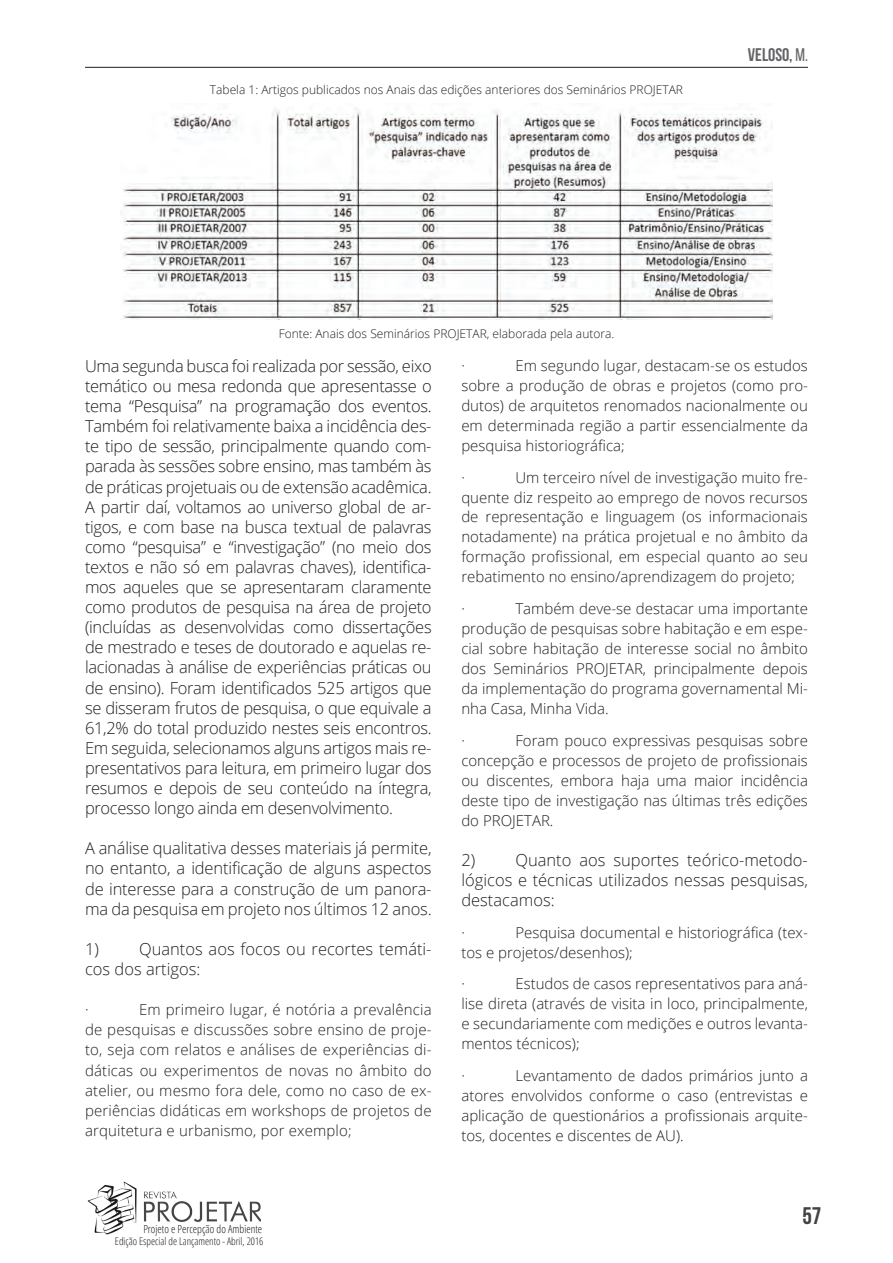
<style>
.page{position:relative;width:893px;height:1263px;background:#fff}
.page>*{position:absolute;margin:0;border:0;box-sizing:border-box;transform-origin:0 0}
.t1{font:700 24px "Bebas Neue";color:#414243}
.t2{font:700 18.3px "Bebas Neue";color:#656568}
.Cond_12{font:300 16.5px/20.1px "Open Sans";letter-spacing:-.01em;color:#231f20;text-align:justify}
.Cond_12-2{font:300 15px/20px "Open Sans";color:#231f20;text-align:justify}
.FONTE{font:300 12px "Open Sans";color:#231f20}
.t3{font:300 condensed 11.1px "Open Sans";color:#231f20}
.t4{font:300 condensed 10.5px "Open Sans";color:#231f20}
.s1{font-weight:400}
</style>
<div class="page">
<hr style="left:85px;top:67px;width:723px;height:1px;background:#231f20">
<img style="left:88px;top:1181px;width:172px;height:54px">
<img style="left:120px;top:108px;width:653px;height:212px">
<p class="FONTE" style="left:210px;top:82px;width:475px">Tabela 1: Artigos publicados nos Anais das edições anteriores dos Seminários PROJETAR</p>
<p class="t2" style="left:748px;top:45px;width:62px">VELOSO, <span class="s1">m.</span></p>
<p class="FONTE" style="left:279px;top:325px;width:337px">Fonte: Anais dos Seminários PROJETAR, elaborada pela autora.</p>
<p class="Cond_12" style="left:85px;top:355px;width:348px">Uma segunda busca foi realizada por sessão, eixo temático ou mesa redonda que apresentasse o tema “Pesquisa” na programação dos eventos.<br>Também foi relativamente baixa a incidência des&shy;te tipo de sessão, principalmente quando com&shy;parada às sessões sobre ensino, mas também às de práticas projetuais ou de extensão acadêmica.<br>A partir daí, voltamos ao universo global de ar&shy;tigos, e com base na busca textual de palavras como “pesquisa” e “investigação” (no meio dos textos e não só em palavras chaves), identifica&shy;mos aqueles que se apresentaram claramente como produtos de pesquisa na área de projeto (incluídas as desenvolvidas como dissertações de mestrado e teses de doutorado e aquelas re&shy;lacionadas à análise de experiências práticas ou de ensino). Foram identificados 525 artigos que se disseram frutos de pesquisa, o que equivale a 61,2% do total produzido nestes seis encontros.<br>Em seguida, selecionamos alguns artigos mais re&shy;presentativos para leitura, em primeiro lugar dos resumos e depois de seu conteúdo na íntegra, processo longo ainda em desenvolvimento.</p>
<p class="Cond_12" style="left:85px;top:838px;width:348px">A análise qualitativa desses materiais já permite, no entanto, a identificação de alguns aspectos de interesse para a construção de um panora&shy;ma da pesquisa em projeto nos últimos 12 anos.</p>
<p class="Cond_12" style="left:85px;top:938px;width:15px">1)</p>
<p class="Cond_12" style="left:85px;top:938px;width:348px;text-indent:54px">Quantos aos focos ou recortes temáti&shy;cos dos artigos:</p>
<p class="Cond_12-2" style="left:85px;top:999px;width:5px">·</p>
<p class="Cond_12-2" style="left:85px;top:999px;width:348px;text-indent:54px">Em primeiro lugar, é notória a prevalência de pesquisas e discussões sobre ensino de proje&shy;to, seja com relatos e análises de experiências di&shy;dáticas ou experimentos de novas no âmbito do atelier, ou mesmo fora dele, como no caso de ex&shy;periências didáticas em workshops de projetos de arquitetura e urbanismo, por exemplo;</p>
<p class="t3" style="left:143px;top:1221px;width:120px">Projeto e Percepção do Ambiente</p>
<p class="t4" style="left:115px;top:1234px;width:150px">Edição Especial de Lançamento - Abril, 2016</p>
<p class="Cond_12-2" style="left:461px;top:355px;width:5px">·</p>
<p class="Cond_12-2" style="left:461px;top:355px;width:348px;text-indent:54px">Em segundo lugar, destacam-se os estudos sobre a produção de obras e projetos (como pro&shy;dutos) de arquitetos renomados nacionalmente ou em determinada região a partir essencialmente da pesquisa historiográfica;</p>
<p class="Cond_12-2" style="left:461px;top:467px;width:5px">·</p>
<p class="Cond_12-2" style="left:461px;top:467px;width:348px;text-indent:54px">Um terceiro nível de investigação muito fre&shy;quente diz respeito ao emprego de novos recursos de representação e linguagem (os informacionais notadamente) na prática projetual e no âmbito da formação profissional, em especial quanto ao seu rebatimento no ensino/aprendizagem do projeto;</p>
<p class="Cond_12-2" style="left:461px;top:598px;width:5px">·</p>
<p class="Cond_12-2" style="left:461px;top:598px;width:348px;text-indent:54px">Também deve-se destacar uma importante produção de pesquisas sobre habitação e em espe&shy;cial sobre habitação de interesse social no âmbito dos Seminários PROJETAR, principalmente depois da implementação do programa governamental Mi&shy;nha Casa, Minha Vida.</p>
<p class="Cond_12-2" style="left:461px;top:730px;width:5px">·</p>
<p class="Cond_12-2" style="left:461px;top:730px;width:348px;text-indent:54px">Foram pouco expressivas pesquisas sobre concepção e processos de projeto de profissionais ou discentes, embora haja uma maior incidência deste tipo de investigação nas últimas três edições do PROJETAR.</p>
<p class="Cond_12" style="left:461px;top:849px;width:15px">2)</p>
<p class="Cond_12" style="left:461px;top:849px;width:348px;text-indent:54px">Quanto aos suportes teórico-metodo&shy;lógicos e técnicas utilizados nessas pesquisas, destacamos:</p>
<p class="Cond_12-2" style="left:461px;top:922px;width:5px">·</p>
<p class="Cond_12-2" style="left:461px;top:922px;width:348px;text-indent:54px">Pesquisa documental e historiográfica (tex&shy;tos e projetos/desenhos);</p>
<p class="Cond_12-2" style="left:461px;top:974px;width:5px">·</p>
<p class="Cond_12-2" style="left:461px;top:974px;width:348px;text-indent:54px">Estudos de casos representativos para aná&shy;lise direta (através de visita in loco, principalmente, e secundariamente com medições e outros levanta&shy;mentos técnicos);</p>
<p class="Cond_12-2" style="left:461px;top:1065px;width:5px">·</p>
<p class="Cond_12-2" style="left:461px;top:1065px;width:348px;text-indent:54px">Levantamento de dados primários junto a atores envolvidos conforme o caso (entrevistas e aplicação de questionários a profissionais arquite&shy;tos, docentes e discentes de AU).</p>
<h1 class="t1" style="left:802px;top:1203px;width:21px">57</h1>
</div>
